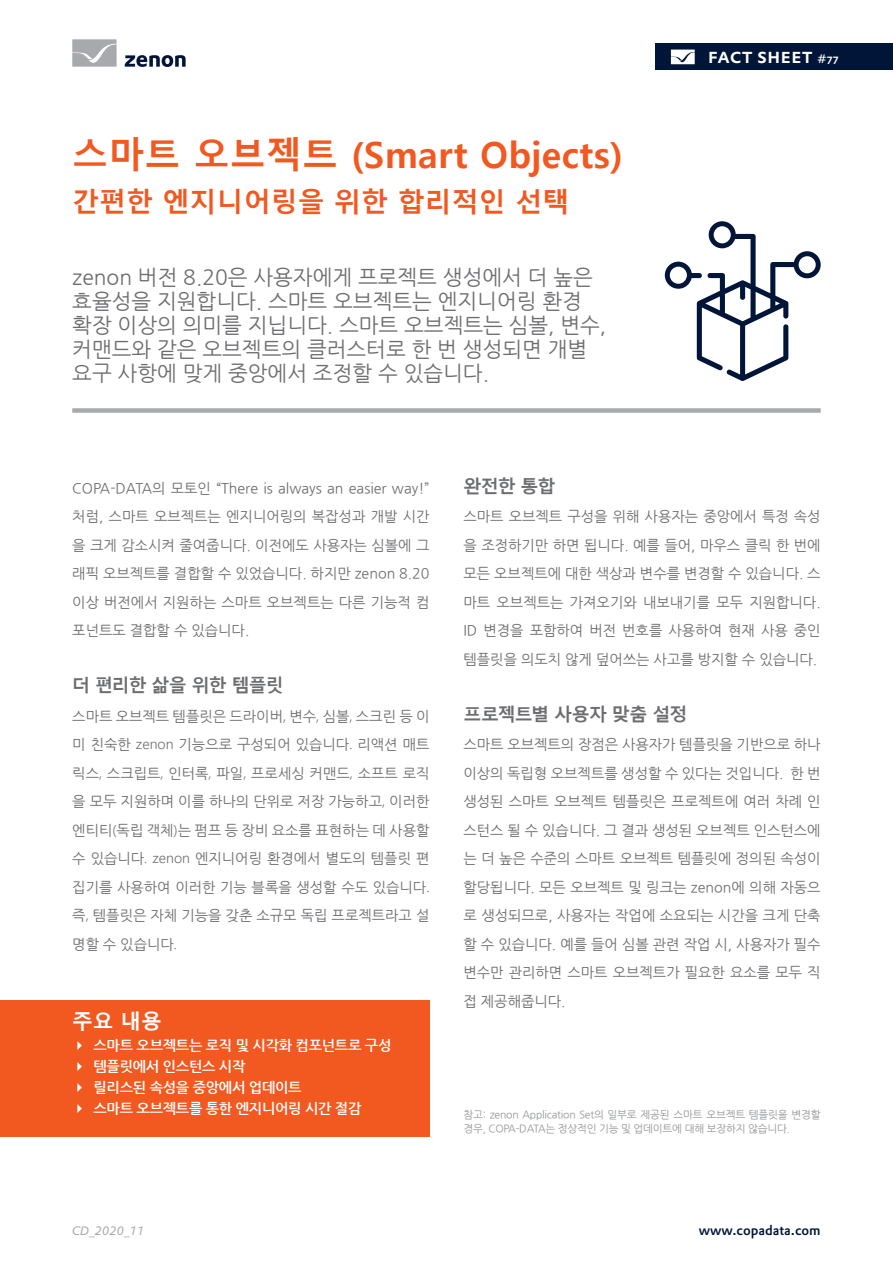
<style>
.page{position:relative;width:893px;height:1263px;background:#fff}
.page>*{position:absolute;margin:0;border:0;box-sizing:border-box;transform-origin:0 0}
.Header_Headline_oran{font:700 36px "Malgun Gothic";letter-spacing:.005em;color:#f15921}
.Header_Subheadline_o{font:700 27px "Malgun Gothic";color:#f15921}
.Header_Teaser_Text_K{font:21px/24px "Nanum Gothic";color:#6c6d70}
.t1{font:500 21px "DTL Prokyon TOT Caps";color:#fff}
.t2{font:700 20.85px "Malgun Gothic";color:#fff}
.Bodytext_Headline_KR{font:700 18px "Malgun Gothic";letter-spacing:-.055em;color:#6c6d70}
.Normal_Body_Text_KR{font:14.25px/28.5px "Nanum Gothic";color:#6c6d70;text-align:justify}
.t3{font:700 14.25px/21px "Nanum Gothic";letter-spacing:-.02em;color:#fff}
.t4{font:500 13.5px "DTL Prokyon TOT";color:#001537}
.t5{font:italic 12px "DTL Prokyon TOT";color:#a8a9ad}
.fußnote_KR{font:10.5px/13.5px "Nanum Gothic";letter-spacing:-.02em;color:#939598}
.s1{font-size:12px}
.s2{font-family:"Segoe UI";font-weight:300}
</style>
<div class="page">
<div style="left:656px;top:44px;width:237px;height:26px;background:#001537"></div>
<svg style="left:671px;top:50px;width:24px;height:14px"></svg>
<svg style="left:125px;top:55px;width:61px;height:12px"></svg>
<svg style="left:72px;top:39px;width:45px;height:28px"></svg>
<div style="left:72px;top:408px;width:749px;height:5px;background:#a8a9ad"></div>
<svg style="left:665px;top:221px;width:156px;height:160px"></svg>
<div style="left:0;top:1000px;width:429px;height:136px;background:#f15921"></div>
<p class="Header_Headline_oran" style="left:72px;top:134px;width:552px">스마트 오브젝트 (Smart Objects)</p>
<p class="Header_Subheadline_o" style="left:72px;top:187px;width:499px">간편한 엔지니어링을 위한 합리적인 선택</p>
<p class="Header_Teaser_Text_K" style="left:72px;top:266px;width:536px">zenon 버전 8.20은 사용자에게 프로젝트 생성에서 더 높은 효율성을 지원합니다. 스마트 오브젝트는 엔지니어링 환경 확장 이상의 의미를 지닙니다. 스마트 오브젝트는 심볼, 변수, 커맨드와 같은 오브젝트의 클러스터로 한 번 생성되면 개별 요구 사항에 맞게 중앙에서 조정할 수 있습니다.</p>
<p class="t1" style="left:708px;top:42px;width:132px">fact sheet <span class="s1">#77</span></p>
<p class="Normal_Body_Text_KR" style="left:72px;top:474px;width:359px">COPA-DATA의 모토인 “There is always an easier way!” 처럼, 스마트 오브젝트는 엔지니어링의 복잡성과 개발 시간 을 크게 감소시켜 줄여줍니다. 이전에도 사용자는 심볼에 그 래픽 오브젝트를 결합할 수 있었습니다. 하지만 zenon 8.20 이상 버전에서 지원하는 스마트 오브젝트는 다른 기능적 컴 포넌트도 결합할 수 있습니다.</p>
<p class="Bodytext_Headline_KR" style="left:72px;top:675px;width:213px">더 편리한 삶을 위한 템플릿</p>
<p class="Normal_Body_Text_KR" style="left:72px;top:702px;width:359px">스마트 오브젝트 템플릿은 드라이버<span class="s2">,</span> 변수<span class="s2">,</span> 심볼<span class="s2">,</span> 스크린 등 이 미 친숙한 <span class="s2">zenon</span> 기능으로 구성되어 있습니다<span class="s2">.</span> 리액션 매트 릭스<span class="s2">,</span> 스크립트<span class="s2">,</span> 인터록<span class="s2">,</span> 파일<span class="s2">,</span> 프로세싱 커맨드<span class="s2">,</span> 소프트 로직 을 모두 지원하며 이를 하나의 단위로 저장 가능하고<span class="s2">,</span> 이러한 엔티티<span class="s2">(</span>독립 객체<span class="s2">)</span>는 펌프 등 장비 요소를 표현하는 데 사용할 수 있습니다<span class="s2">. zenon</span> 엔지니어링 환경에서 별도의 템플릿 편 집기를 사용하여 이러한 기능 블록을 생성할 수도 있습니다<span class="s2">. </span>즉<span class="s2">,</span> 템플릿은 자체 기능을 갖춘 소규모 독립 프로젝트라고 설 명할 수 있습니다<span class="s2">.</span></p>
<h3 class="t2" style="left:72px;top:1009px;width:91px">주요 내용</h3>
<p class="t3" style="left:94px;top:1035px;width:299px">스마트 오브젝트는 로직 및 시각화 컴포넌트로 구성 템플릿에서 인스턴스 시작<br>릴리스된 속성을 중앙에서 업데이트<br>스마트 오브젝트를 통한 엔지니어링 시간 절감</p>
<p class="Bodytext_Headline_KR" style="left:463px;top:475px;width:94px">완전한 통합</p>
<p class="Normal_Body_Text_KR" style="left:463px;top:503px;width:359px">스마트 오브젝트 구성을 위해 사용자는 중앙에서 특정 속성 을 조정하기만 하면 됩니다. 예를 들어, 마우스 클릭 한 번에 모든 오브젝트에 대한 색상과 변수를 변경할 수 있습니다. 스 마트 오브젝트는 가져오기와 내보내기를 모두 지원합니다.<br>ID 변경을 포함하여 버전 번호를 사용하여 현재 사용 중인 템플릿을 의도치 않게 덮어쓰는 사고를 방지할 수 있습니다.</p>
<p class="Bodytext_Headline_KR" style="left:463px;top:703px;width:226px">프로젝트별 사용자 맞춤 설정</p>
<p class="Normal_Body_Text_KR" style="left:463px;top:731px;width:359px">스마트 오브젝트의 장점은 사용자가 템플릿을 기반으로 하나 이상의 독립형 오브젝트를 생성할 수 있다는 것입니다. 한 번 생성된 스마트 오브젝트 템플릿은 프로젝트에 여러 차례 인 스턴스 될 수 있습니다. 그 결과 생성된 오브젝트 인스턴스에 는 더 높은 수준의 스마트 오브젝트 템플릿에 정의된 속성이 할당됩니다. 모든 오브젝트 및 링크는 zenon에 의해 자동으 로 생성되므로, 사용자는 작업에 소요되는 시간을 크게 단축 할 수 있습니다. 예를 들어 심볼 관련 작업 시, 사용자가 필수 변수만 관리하면 스마트 오브젝트가 필요한 요소를 모두 직 접 제공해줍니다.</p>
<p class="fußnote_KR" style="left:463px;top:1108px;width:359px">참고: zenon Application Set의 일부로 제공된 스마트 오브젝트 템플릿을 변경할 경우, COPA-DATA는 정상적인 기능 및 업데이트에 대해 보장하지 않습니다.</p>
<p class="t5" style="left:72px;top:1223px;width:74px">CD_2020_11</p>
<p class="t4" style="left:699px;top:1221px;width:124px">www.copadata.com</p>
</div>
